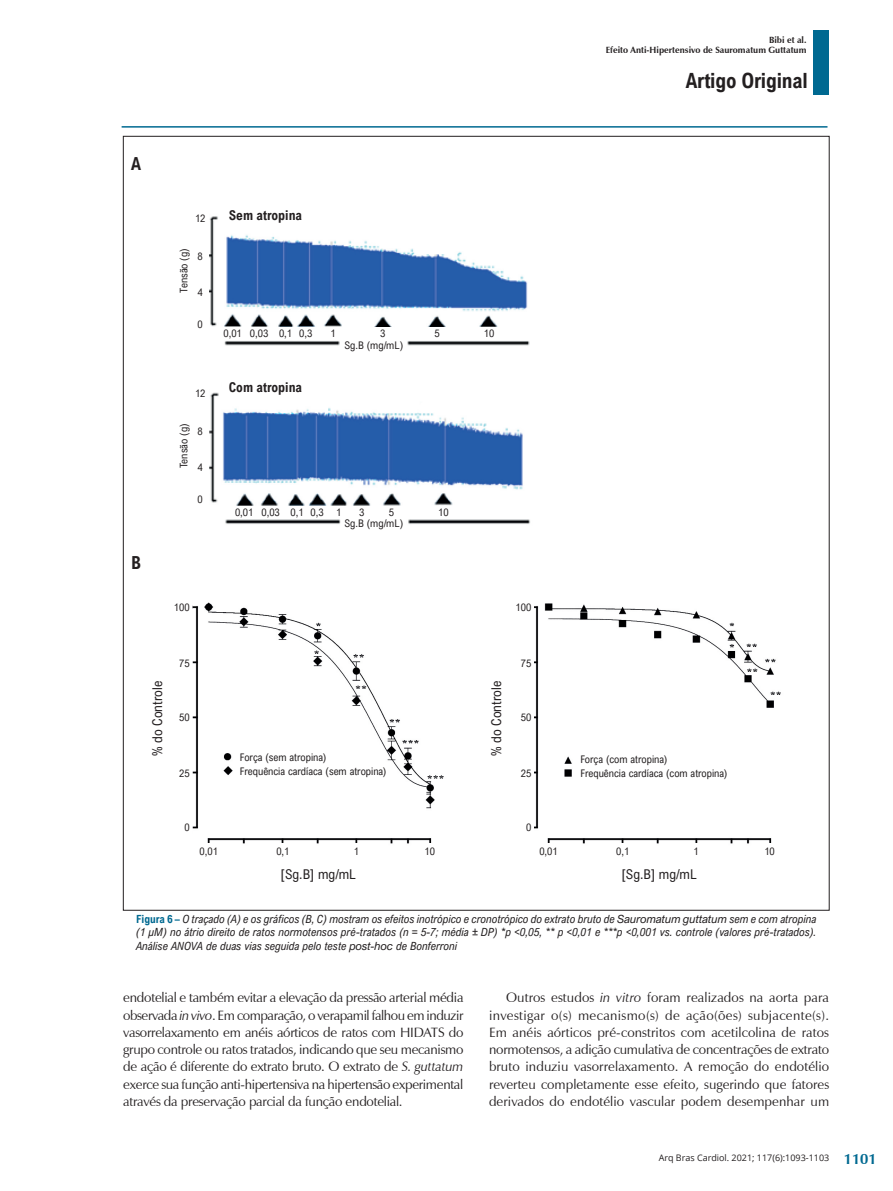
<style>
.page{position:relative;width:893px;height:1191px;background:#fff}
.page>*{position:absolute;margin:0;border:0;box-sizing:border-box;transform-origin:0 0}
.t1{font:700 21px "Arial Nova Cond";letter-spacing:-.01em;color:#231f20}
._05_LEGENDA_TABELA{font:700 18px "Arial Nova Cond";color:#231f20}
.t2{font:700 15px "Zapf Humanist 601 BT";color:#006991}
._01-TEXTO_BASICO{font:13.5px/17.2px "Zapf Humanist 601 BT";letter-spacing:-.01em;color:#231f20;text-align:justify}
.t3{font:13.5px "Arial Nova Cond";color:#231f20}
.t4{font:700 13.5px "Arial Nova Cond";color:#231f20}
._06_-_LEGENDA_FIGURA{font:italic 11.25px/13.5px "Arial Nova Cond";color:#231f20;text-align:justify}
.t5{font:10.5px "Arial Nova Cond";color:#231f20}
.t6{font:700 9px/10.8px "Zapf Humanist 601 BT";color:#231f20;text-align:right}
.t7{font:9px "Open Sans";color:#231f20}
.s1{font-weight:700;font-style:normal;color:#006991}
.s2{font-family:"Arial Nova"}
.s3{font-style:italic}
</style>
<div class="page">
<hr style="left:122px;top:126px;width:705px;height:2px;background:#006991">
<div style="left:813px;top:30px;width:16px;height:64px;background:#006991"></div>
<img style="left:192px;top:216px;width:589px;height:628px">
<div style="left:227px;top:380px;width:166px;height:14px;background:#fff"></div>
<div style="left:227px;top:208px;width:166px;height:14px;background:#fff"></div>
<div style="left:342px;top:339px;width:63px;height:12px;background:#fff"></div>
<div style="left:342px;top:517px;width:63px;height:12px;background:#fff"></div>
<div style="left:238px;top:750px;width:133px;height:14px;background:#fff"></div>
<div style="left:578px;top:752px;width:134px;height:14px;background:#fff"></div>
<div style="left:238px;top:764px;width:153px;height:14px;background:#fff"></div>
<div style="left:578px;top:766px;width:153px;height:14px;background:#fff"></div>
<div style="left:487px;top:673px;width:19px;height:91px;background:#fff"></div>
<div style="left:220px;top:327px;width:25px;height:13px;background:#fff"></div>
<div style="left:231px;top:505px;width:26px;height:13px;background:#fff"></div>
<div style="left:192px;top:250px;width:17px;height:13px;background:#fff"></div>
<div style="left:192px;top:425px;width:17px;height:13px;background:#fff"></div>
<div style="left:192px;top:286px;width:17px;height:13px;background:#fff"></div>
<div style="left:192px;top:461px;width:17px;height:13px;background:#fff"></div>
<div style="left:192px;top:317px;width:17px;height:13px;background:#fff"></div>
<div style="left:192px;top:493px;width:17px;height:12px;background:#fff"></div>
<div style="left:192px;top:212px;width:17px;height:13px;background:#fff"></div>
<div style="left:192px;top:387px;width:17px;height:13px;background:#fff"></div>
<div style="left:508px;top:600px;width:25px;height:14px;background:#fff"></div>
<div style="left:508px;top:656px;width:25px;height:14px;background:#fff"></div>
<div style="left:196px;top:843px;width:25px;height:15px;background:#fff"></div>
<div style="left:536px;top:843px;width:25px;height:15px;background:#fff"></div>
<div style="left:270px;top:843px;width:26px;height:15px;background:#fff"></div>
<div style="left:610px;top:843px;width:25px;height:15px;background:#fff"></div>
<div style="left:344px;top:843px;width:25px;height:15px;background:#fff"></div>
<div style="left:683px;top:843px;width:26px;height:15px;background:#fff"></div>
<div style="left:417px;top:843px;width:25px;height:15px;background:#fff"></div>
<div style="left:757px;top:843px;width:25px;height:15px;background:#fff"></div>
<div style="left:508px;top:766px;width:25px;height:14px;background:#fff"></div>
<div style="left:508px;top:820px;width:25px;height:14px;background:#fff"></div>
<div style="left:508px;top:710px;width:25px;height:14px;background:#fff"></div>
<div style="left:246px;top:327px;width:26px;height:13px;background:#fff"></div>
<div style="left:258px;top:505px;width:25px;height:13px;background:#fff"></div>
<div style="left:276px;top:327px;width:19px;height:13px;background:#fff"></div>
<div style="left:288px;top:505px;width:19px;height:13px;background:#fff"></div>
<div style="left:296px;top:327px;width:19px;height:13px;background:#fff"></div>
<div style="left:308px;top:505px;width:19px;height:13px;background:#fff"></div>
<div style="left:325px;top:327px;width:17px;height:13px;background:#fff"></div>
<div style="left:330px;top:505px;width:17px;height:13px;background:#fff"></div>
<div style="left:372px;top:327px;width:21px;height:13px;background:#fff"></div>
<div style="left:351px;top:505px;width:21px;height:13px;background:#fff"></div>
<div style="left:423px;top:327px;width:28px;height:13px;background:#fff"></div>
<div style="left:377px;top:505px;width:29px;height:13px;background:#fff"></div>
<div style="left:475px;top:327px;width:28px;height:13px;background:#fff"></div>
<div style="left:429px;top:505px;width:29px;height:13px;background:#fff"></div>
<p class="t6" style="left:606px;top:34px;width:202px">Bibi et al.<br>Efeito Anti-Hipertensivo de Sauromatum Guttatum</p>
<h1 class="t1" style="left:686px;top:67px;width:124px">Artigo Original</h1>
<p class="_05_LEGENDA_TABELA" style="left:131px;top:152px;width:11px">A</p>
<p class="_05_LEGENDA_TABELA" style="left:131px;top:551px;width:12px">B</p>
<p class="t5" style="left:195px;top:212px;width:12px">12</p>
<p class="t5" style="left:177px;top:292px;width:46px;rotate:-90deg">Tensão (g)</p>
<p class="t5" style="left:198px;top:250px;width:7px">8</p>
<p class="t5" style="left:198px;top:286px;width:7px">4</p>
<p class="t5" style="left:198px;top:317px;width:7px">0</p>
<p class="t5" style="left:195px;top:387px;width:12px">12</p>
<p class="t5" style="left:177px;top:468px;width:46px;rotate:-90deg">Tensão (g)</p>
<p class="t5" style="left:198px;top:425px;width:7px">8</p>
<p class="t5" style="left:198px;top:461px;width:7px">4</p>
<p class="t5" style="left:198px;top:493px;width:7px">0</p>
<p class="t4" style="left:229px;top:206px;width:75px">Sem atropina</p>
<p class="t5" style="left:223px;top:327px;width:20px">0,01</p>
<p class="t5" style="left:250px;top:327px;width:20px">0,03</p>
<p class="t5" style="left:279px;top:327px;width:15px">0,1</p>
<p class="t5" style="left:299px;top:327px;width:15px">0,3</p>
<p class="t5" style="left:330px;top:327px;width:7px">1</p>
<p class="t5" style="left:380px;top:327px;width:7px">3</p>
<p class="t5" style="left:344px;top:338px;width:60px">Sg.B (mg/mL)</p>
<p class="t4" style="left:229px;top:379px;width:75px">Com atropina</p>
<p class="t5" style="left:235px;top:505px;width:20px">0,01</p>
<p class="t5" style="left:261px;top:505px;width:20px">0,03</p>
<p class="t5" style="left:291px;top:505px;width:15px">0,1</p>
<p class="t5" style="left:311px;top:505px;width:15px">0,3</p>
<p class="t5" style="left:336px;top:505px;width:7px">1</p>
<p class="t5" style="left:359px;top:505px;width:7px">3</p>
<p class="t5" style="left:389px;top:505px;width:7px">5</p>
<p class="t5" style="left:344px;top:517px;width:60px">Sg.B (mg/mL)</p>
<p class="t5" style="left:434px;top:327px;width:7px">5</p>
<p class="t5" style="left:438px;top:505px;width:12px">10</p>
<p class="t5" style="left:484px;top:327px;width:12px">10</p>
<p class="t5" style="left:174px;top:601px;width:17px">100</p>
<p class="t5" style="left:515px;top:601px;width:17px">100</p>
<p class="t5" style="left:179px;top:656px;width:12px">75</p>
<p class="t5" style="left:521px;top:656px;width:12px">75</p>
<p class="t3" style="left:149px;top:756px;width:77px;rotate:-90deg">% do Controle</p>
<p class="t3" style="left:488px;top:756px;width:77px;rotate:-90deg">% do Controle</p>
<p class="t5" style="left:179px;top:711px;width:12px">50</p>
<p class="t5" style="left:521px;top:711px;width:12px">50</p>
<p class="t5" style="left:240px;top:751px;width:88px">Força (sem atropina)</p>
<p class="t5" style="left:580px;top:753px;width:88px">Força (com atropina)</p>
<p class="t5" style="left:240px;top:765px;width:148px">Frequência cardíaca (sem atropina)</p>
<p class="t5" style="left:580px;top:767px;width:148px">Frequência cardíaca (com atropina)</p>
<p class="t5" style="left:179px;top:767px;width:12px">25</p>
<p class="t5" style="left:521px;top:767px;width:12px">25</p>
<p class="t5" style="left:184px;top:820px;width:7px">0</p>
<p class="t5" style="left:526px;top:820px;width:7px">0</p>
<p class="t5" style="left:200px;top:844px;width:20px">0,01</p>
<p class="t5" style="left:276px;top:844px;width:15px">0,1</p>
<p class="t5" style="left:354px;top:844px;width:7px">1</p>
<p class="t5" style="left:425px;top:844px;width:12px">10</p>
<p class="t5" style="left:539px;top:844px;width:20px">0,01</p>
<p class="t5" style="left:616px;top:844px;width:15px">0,1</p>
<p class="t5" style="left:694px;top:844px;width:7px">1</p>
<p class="t5" style="left:764px;top:844px;width:12px">10</p>
<p class="t3" style="left:281px;top:865px;width:77px">[Sg.B] mg/mL</p>
<p class="t3" style="left:621px;top:865px;width:77px">[Sg.B] mg/mL</p>
<p class="_06_-_LEGENDA_FIGURA" style="left:136px;top:911px;width:682px"><span class="s1">Figura 6 –</span> O traçado (A) e os gráficos (B, C) mostram os efeitos inotrópico e cronotrópico do extrato bruto de <span class="s2">Sauromatum guttatum</span> sem e com atropina (1 µM) no átrio direito de ratos normotensos pré-tratados (n = 5-7; média ± DP) *p &lt;0,05, ** p &lt;0,01 e ***p &lt;0,001 vs. controle (valores pré-tratados).<br>Análise ANOVA de duas vias seguida pelo teste <span class="s2">post-hoc</span> de Bonferroni</p>
<p class="_01-TEXTO_BASICO" style="left:123px;top:989px;width:342px">endotelial e também evitar a elevação da pressão arterial média observada <span class="s3">in vivo</span>. Em comparação, o verapamil falhou em induzir vasorrelaxamento em anéis aórticos de ratos com HIDATS do grupo controle ou ratos tratados, indicando que seu mecanismo de ação é diferente do extrato bruto. O extrato de <span class="s3">S. guttatum </span>exerce sua função anti-hipertensiva na hipertensão experimental através da preservação parcial da função endotelial.</p>
<p class="_01-TEXTO_BASICO" style="left:489px;top:989px;width:342px;text-indent:17px">Outros estudos <span class="s3">in vitro</span> foram realizados na aorta para investigar o(s) mecanismo(s) de ação(ões) subjacente(s).<br>Em anéis aórticos pré-constritos com acetilcolina de ratos normotensos, a adição cumulativa de concentrações de extrato bruto induziu vasorrelaxamento. A remoção do endotélio reverteu completamente esse efeito, sugerindo que fatores derivados do endotélio vascular podem desempenhar um</p>
<p class="t7" style="left:659px;top:1152px;width:172px">Arq Bras Cardiol. 2021; 117(6):1093-1103</p>
<p class="t2" style="left:844px;top:1149px;width:34px">1101</p>
</div>
